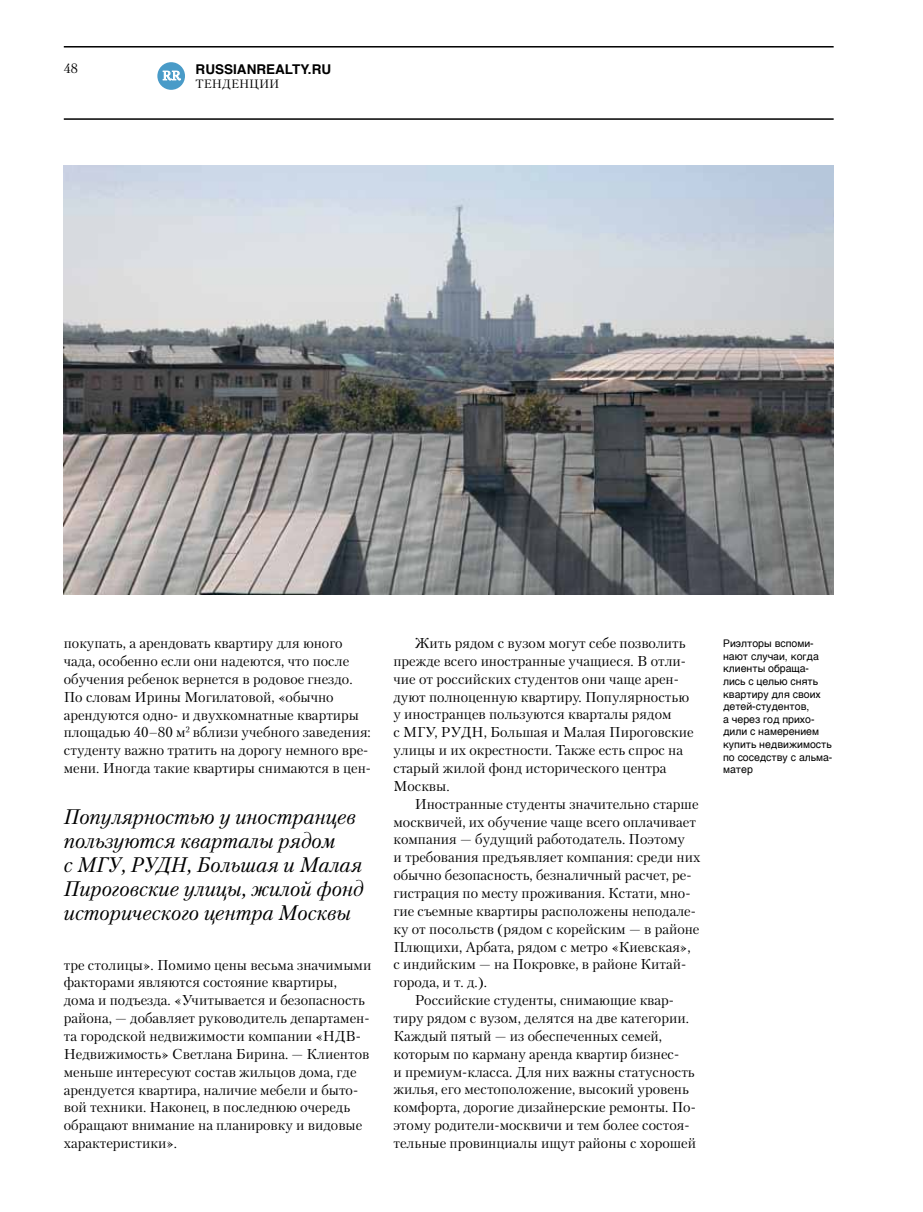
<style>
.page{position:relative;width:923px;height:1212px;background:#fff}
.page>*{position:absolute;margin:0;border:0;box-sizing:border-box;transform-origin:0 0}
.t1{font:italic 21px/24px "Petersburg TF";color:#000}
.t2{font:14.25px/17.9px "Petersburg TF";color:#000}
.t3{font:700 13.5px "Helvetica TF";color:#000}
.t4{font:13.5px "Petersburg TF";color:#000}
.t5{font:12.6px "Petersburg TF";color:#fff}
.t6{font:12px "Petersburg TF";color:#000}
.t7{font:10.5px/12.6px "Helvetica TF";color:#000}
</style>
<div class="page">
<hr style="left:64px;top:118px;width:769px;height:2px;background:#000">
<hr style="left:64px;top:46px;width:769px;height:2px;background:#000">
<div style="left:157px;top:62px;width:28px;height:28px;background:#499bc8;border-radius:50%"></div>
<svg style="left:163px;top:71px;width:18px;height:9px"></svg>
<img style="left:64px;top:166px;width:769px;height:428px">
<p class="t4" style="left:64px;top:60px;width:16px">48</p>
<p class="t3" style="left:196px;top:58px;width:137px">RUSSIANREALTY.RU</p>
<p class="t6" style="left:196px;top:77px;width:85px">Тенденции</p>
<p class="t5" style="left:162px;top:68px;width:20px">RR</p>
<p class="t2" style="left:64px;top:634px;width:309px">покупать, а арендовать квартиру для юного чада, особенно если они надеются, что после обучения ребенок вернется в родовое гнездо.<br>По словам Ирины Могилатовой, «обычно арендуются одно- и двухкомнатные квартиры площадью 40–80 м² вблизи учебного заведения: студенту важно тратить на дорогу немного вре&shy;мени. Иногда такие квартиры снимаются в цен-</p>
<h1 class="t1" style="left:64px;top:803px;width:301px">Популярностью у иностранцев пользуются кварталы рядом<br>с МГУ, РУДН, Большая и Малая<br>Пироговские улицы, жилой фонд исторического центра Москвы</h1>
<p class="t2" style="left:64px;top:955px;width:309px">тре столицы». Помимо цены весьма значимыми факторами являются состояние квартиры, дома и подъезда. «Учитывается и безопасность района, — добавляет руководитель департамен&shy;та городской недвижимости компании «НДВ-Недвижимость» Светлана Бирина. — Клиентов меньше интересуют состав жильцов дома, где арендуется квартира, наличие мебели и быто&shy;вой техники. Наконец, в последнюю очередь обращают внимание на планировку и видовые характеристики».</p>
<p class="t2" style="left:393px;top:634px;width:302px;text-indent:21px">Жить рядом с вузом могут себе позволить прежде всего иностранные учащиеся. В отли&shy;чие от российских студентов они чаще арен&shy;дуют полноценную квартиру. Популярностью у иностранцев пользуются кварталы рядом<br>с МГУ, РУДН, Большая и Малая Пироговские улицы и их окрестности. Также есть спрос на старый жилой фонд исторического центра Москвы.</p>
<p class="t2" style="left:415px;top:794px;width:285px">Иностранные студенты значительно старше</p>
<p class="t2" style="left:393px;top:812px;width:304px">москвичей, их обучение чаще всего оплачивает</p>
<p class="t2" style="left:393px;top:830px;width:293px">компания — будущий работодатель. Поэтому</p>
<p class="t2" style="left:393px;top:848px;width:308px">и требования предъявляет компания: среди них</p>
<p class="t2" style="left:393px;top:866px;width:300px">обычно безопасность, безналичный расчет, ре-</p>
<p class="t2" style="left:393px;top:884px;width:298px">гистрация по месту проживания. Кстати, мно-</p>
<p class="t2" style="left:393px;top:902px;width:304px">гие съемные квартиры расположены неподале-</p>
<p class="t2" style="left:393px;top:919px;width:307px">ку от посольств (рядом с корейским — в районе</p>
<p class="t2" style="left:393px;top:937px;width:299px">Плющихи, Арбата, рядом с метро «Киевская»,</p>
<p class="t2" style="left:393px;top:955px;width:294px">с индийским — на Покровке, в районе Китай-</p>
<p class="t2" style="left:393px;top:973px;width:95px">города, и т. д.).</p>
<p class="t2" style="left:415px;top:991px;width:261px">Российские студенты, снимающие квар-</p>
<p class="t2" style="left:393px;top:1009px;width:297px">тиру рядом с вузом, делятся на две категории.</p>
<p class="t2" style="left:393px;top:1027px;width:270px">Каждый пятый — из обеспеченных семей,</p>
<p class="t2" style="left:393px;top:1044px;width:287px">которым по карману аренда квартир бизнес-</p>
<p class="t2" style="left:393px;top:1062px;width:303px">и премиум-класса. Для них важны статусность</p>
<p class="t2" style="left:393px;top:1080px;width:297px">жилья, его местоположение, высокий уровень</p>
<p class="t2" style="left:393px;top:1098px;width:304px">комфорта, дорогие дизайнерские ремонты. По-</p>
<p class="t2" style="left:393px;top:1116px;width:297px">этому родители-москвичи и тем более состоя-</p>
<p class="t2" style="left:393px;top:1134px;width:304px">тельные провинциалы ищут районы с хорошей</p>
<p class="t7" style="left:723px;top:637px;width:111px">Риэлторы вспоми&shy;нают случаи, когда клиенты обраща&shy;лись с целью снять квартиру для своих детей-студентов,<br>а через год прихо&shy;дили с намерением купить недвижимость по соседству с альма&shy;матер</p>
</div>
